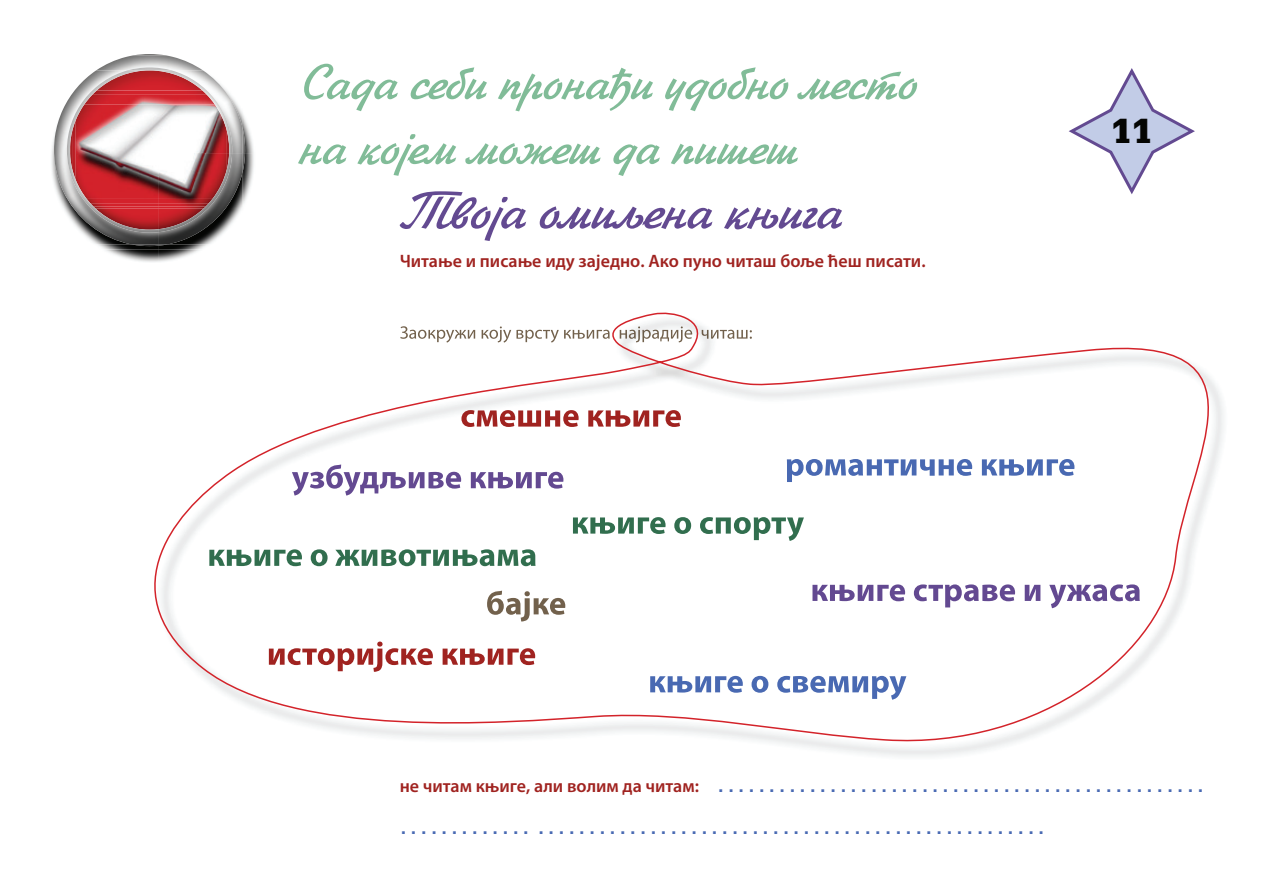
<style>
.page{position:relative;width:1263px;height:893px;background:#fff}
.page>*{position:absolute;margin:0;border:0;box-sizing:border-box;transform-origin:0 0}
.t1{font:54px "Zhikharev TT";color:#634a91}
.t2{font:51px/64.8px "Zhikharev TT";color:#81bc98}
.t3{font:900 37.05px "Serifa Std";color:#040503}
.t4{font:27px/42px "Serifa Std";color:#496ab3}
.t5{font:600 18px "Myriad Pro";color:#a02320}
.s1{font-family:"Myriad Pro";font-weight:600;font-size:18px;color:#a02320}
</style>
<div class="page">
<svg style="left:1068px;top:68px;width:127px;height:126px"></svg>
<img style="left:51px;top:117px;width:203px;height:145px">
<img style="left:159px;top:153px;width:95px;height:109px">
<img style="left:136px;top:54px;width:27px;height:1px">
<svg style="left:244px;top:153px;width:1px;height:12px"></svg>
<img style="left:63px;top:244px;width:179px;height:6px">
<img style="left:132px;top:244px;width:27px;height:2px">
<svg style="left:159px;top:244px;width:8px;height:2px"></svg>
<img style="left:242px;top:191px;width:2px;height:53px">
<img style="left:126px;top:55px;width:47px;height:2px">
<img style="left:55px;top:57px;width:189px;height:134px">
<img style="left:242px;top:153px;width:2px;height:20px">
<img style="left:63px;top:70px;width:179px;height:174px">
<img style="left:159px;top:153px;width:83px;height:91px">
<img style="left:128px;top:67px;width:43px;height:3px">
<img style="left:67px;top:70px;width:165px;height:163px">
<img style="left:159px;top:153px;width:73px;height:79px">
<img style="left:213px;top:153px;width:16px;height:45px">
<svg style="left:154px;top:312px;width:1070px;height:439px"></svg>
<h2 class="t2" style="left:298px;top:56px;width:619px">Сада себи пронађи удобно место на којем можеш да пишеш</h2>
<h1 class="t1" style="left:400px;top:181px;width:443px">Твоја омиљена књига</h1>
<p class="t5" style="left:400px;top:250px;width:527px">Читање и писање иду заједно. Ако пуно читаш боље ћеш писати.</p>
<h3 class="t3" style="left:1111px;top:109px;width:43px">11</h3>
<p class="t4" style="left:400px;top:763px;width:806px"><span class="s1">не читам књиге, али волим да читам:</span> ................................................ ............. ..................................................</p>
</div>
